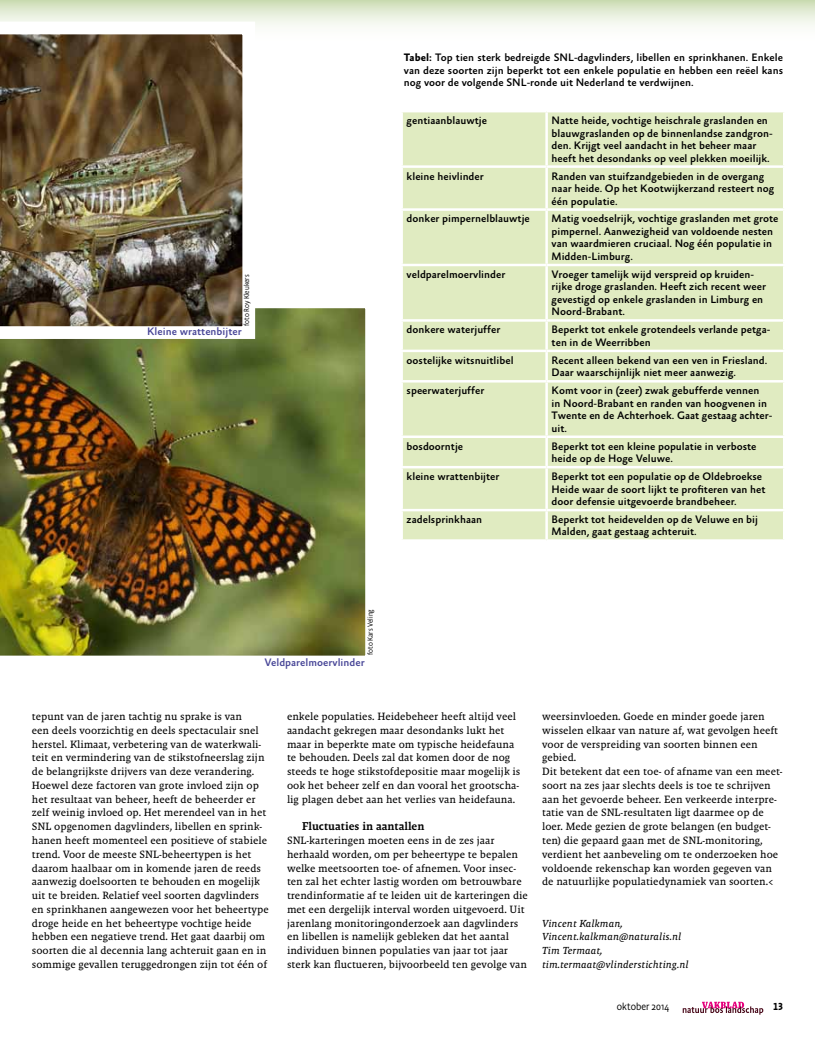
<style>
.page{position:relative;width:815px;height:1046px;background:#fff}
.page>*{position:absolute;margin:0;border:0;box-sizing:border-box;transform-origin:0 0}
.t1{font:11.5px "Malaga Med";color:#000}
.t2{font:500 11px/12.5px "Absara Sans";color:#000}
.t3{font:500 11px "Absara Sans";color:#484697}
.t4{font:10.75px/13.8px "Malaga Reg";color:#000}
.t5{font:italic 10.38px/13.8px "Malaga Reg";color:#000}
.t6{font:300 10.38px "Absara Sans Head";color:#000}
.t7{font:500 10.38px "Absara Sans TF Head";color:#000}
.t8{font:300 7.5px "Absara Sans LF Head";color:#000}
.s1{font-weight:700}
</style>
<div class="page">
<div style="left:403px;top:112px;width:380px;height:427px;background:#e0ebc1"></div>
<hr style="left:545px;top:112px;width:3px;height:53px;background:#fff">
<hr style="left:400px;top:165px;width:147px;height:3px;background:#fff">
<hr style="left:547px;top:165px;width:238px;height:3px;background:#fff">
<hr style="left:545px;top:168px;width:3px;height:40px;background:#fff">
<hr style="left:400px;top:208px;width:147px;height:3px;background:#fff">
<hr style="left:547px;top:208px;width:238px;height:3px;background:#fff">
<hr style="left:545px;top:211px;width:3px;height:53px;background:#fff">
<hr style="left:400px;top:264px;width:147px;height:2px;background:#fff">
<hr style="left:547px;top:264px;width:238px;height:2px;background:#fff">
<hr style="left:545px;top:266px;width:3px;height:53px;background:#fff">
<hr style="left:400px;top:319px;width:147px;height:2px;background:#fff">
<hr style="left:547px;top:319px;width:238px;height:2px;background:#fff">
<hr style="left:545px;top:321px;width:3px;height:28px;background:#fff">
<hr style="left:400px;top:349px;width:147px;height:3px;background:#fff">
<hr style="left:547px;top:349px;width:238px;height:3px;background:#fff">
<hr style="left:545px;top:352px;width:3px;height:28px;background:#fff">
<hr style="left:400px;top:380px;width:147px;height:2px;background:#fff">
<hr style="left:547px;top:380px;width:238px;height:2px;background:#fff">
<hr style="left:545px;top:382px;width:3px;height:53px;background:#fff">
<hr style="left:400px;top:435px;width:147px;height:3px;background:#fff">
<hr style="left:547px;top:435px;width:238px;height:3px;background:#fff">
<hr style="left:545px;top:438px;width:3px;height:28px;background:#fff">
<hr style="left:400px;top:466px;width:147px;height:2px;background:#fff">
<hr style="left:547px;top:466px;width:238px;height:2px;background:#fff">
<hr style="left:545px;top:468px;width:3px;height:41px;background:#fff">
<hr style="left:400px;top:509px;width:147px;height:2px;background:#fff">
<hr style="left:547px;top:509px;width:238px;height:2px;background:#fff">
<hr style="left:545px;top:511px;width:3px;height:28px;background:#fff">
<svg style="left:0;top:0;width:815px;height:26px;background:#e2ebd5"></svg>
<img style="left:0;top:308px;width:366px;height:348px">
<img style="left:0;top:22px;width:255px;height:317px">
<svg style="left:683px;top:1001px;width:80px;height:13px"></svg>
<p class="t8" style="left:242px;top:326px;width:53px;rotate:-90deg">foto Roy Kleukers</p>
<p class="t3" style="left:147px;top:326px;width:96px">Kleine wrattenbijter</p>
<p class="t8" style="left:366px;top:655px;width:47px;rotate:-90deg">foto Kars Veling</p>
<p class="t3" style="left:264px;top:656px;width:102px">Veldparelmoervlinder</p>
<p class="t2" style="left:404px;top:52px;width:381px;text-align:justify"><span class="s1">Tabel:</span> Top tien sterk bedreigde SNL-dagvlinders, libellen en sprinkhanen. Enkele van deze soorten zijn beperkt tot een enkele populatie en hebben een reëel kans nog voor de volgende SNL-ronde uit Nederland te verdwijnen.</p>
<p class="t2" style="left:407px;top:115px;width:82px">gentiaanblauwtje</p>
<p class="t2" style="left:552px;top:115px;width:223px">Natte heide, vochtige heischrale graslanden en blauwgraslanden op de binnenlandse zandgron&shy;den. Krijgt veel aandacht in het beheer maar heeft het desondanks op veel plekken moeilijk.</p>
<p class="t2" style="left:407px;top:170px;width:79px">kleine heivlinder</p>
<p class="t2" style="left:552px;top:170px;width:224px">Randen van stuifzandgebieden in de overgang naar heide. Op het Kootwijkerzand resteert nog één populatie.</p>
<p class="t2" style="left:407px;top:213px;width:125px">donker pimpernelblauwtje</p>
<p class="t2" style="left:552px;top:213px;width:228px">Matig voedselrijk, vochtige graslanden met grote pimpernel. Aanwezigheid van voldoende nesten van waardmieren cruciaal. Nog één populatie in Midden-Limburg.</p>
<p class="t2" style="left:407px;top:268px;width:100px">veldparelmoervlinder</p>
<p class="t2" style="left:552px;top:268px;width:216px">Vroeger tamelijk wijd verspreid op kruiden&shy;rijke droge graslanden. Heeft zich recent weer gevestigd op enkele graslanden in Limburg en Noord-Brabant.</p>
<p class="t2" style="left:407px;top:324px;width:95px">donkere waterjuffer</p>
<p class="t2" style="left:552px;top:324px;width:220px">Beperkt tot enkele grotendeels verlande petga&shy;ten in de Weerribben</p>
<p class="t2" style="left:407px;top:354px;width:108px">oostelijke witsnuitlibel</p>
<p class="t2" style="left:552px;top:354px;width:217px">Recent alleen bekend van een ven in Friesland.<br>Daar waarschijnlijk niet meer aanwezig.</p>
<p class="t2" style="left:407px;top:385px;width:79px">speerwaterjuffer</p>
<p class="t2" style="left:552px;top:385px;width:222px">Komt voor in (zeer) zwak gebufferde vennen<br>in Noord-Brabant en randen van hoogvenen in Twente en de Achterhoek. Gaat gestaag achter&shy;uit.</p>
<p class="t2" style="left:407px;top:440px;width:58px">bosdoorntje</p>
<p class="t2" style="left:552px;top:440px;width:206px">Beperkt tot een kleine populatie in verboste heide op de Hoge Veluwe.</p>
<p class="t2" style="left:407px;top:470px;width:94px">kleine wrattenbijter</p>
<p class="t2" style="left:552px;top:470px;width:215px">Beperkt tot een populatie op de Oldebroekse<br>Heide waar de soort lijkt te profiteren van het door defensie uitgevoerde brandbeheer.</p>
<p class="t2" style="left:407px;top:513px;width:77px">zadelsprinkhaan</p>
<p class="t2" style="left:552px;top:513px;width:208px">Beperkt tot heidevelden op de Veluwe en bij<br>Malden, gaat gestaag achteruit.</p>
<p class="t4" style="left:32px;top:709px;width:238px">tepunt van de jaren tachtig nu sprake is van<br>een deels voorzichtig en deels spectaculair snel herstel. Klimaat, verbetering van de waterkwali&shy;teit en vermindering van de stikstofneerslag zijn de belangrijkste drijvers van deze verandering.<br>Hoewel deze factoren van grote invloed zijn op het resultaat van beheer, heeft de beheerder er zelf weinig invloed op. Het merendeel van in het SNL opgenomen dagvlinders, libellen en sprink&shy;hanen heeft momenteel een positieve of stabiele trend. Voor de meeste SNL-beheertypen is het daarom haalbaar om in komende jaren de reeds aanwezig doelsoorten te behouden en mogelijk uit te breiden. Relatief veel soorten dagvlinders en sprinkhanen aangewezen voor het beheertype droge heide en het beheertype vochtige heide hebben een negatieve trend. Het gaat daarbij om soorten die al decennia lang achteruit gaan en in sommige gevallen teruggedrongen zijn tot één of</p>
<p class="t4" style="left:287px;top:709px;width:235px">enkele populaties. Heidebeheer heeft altijd veel aandacht gekregen maar desondanks lukt het maar in beperkte mate om typische heidefauna te behouden. Deels zal dat komen door de nog steeds te hoge stikstofdepositie maar mogelijk is ook het beheer zelf en dan vooral het grootscha&shy;lig plagen debet aan het verlies van heidefauna.</p>
<p class="t1" style="left:302px;top:819px;width:124px">Fluctuaties in aantallen</p>
<p class="t4" style="left:287px;top:833px;width:242px">SNL-karteringen moeten eens in de zes jaar herhaald worden, om per beheertype te bepalen welke meetsoorten toe- of afnemen. Voor insec&shy;ten zal het echter lastig worden om betrouwbare trendinformatie af te leiden uit de karteringen die met een dergelijk interval worden uitgevoerd. Uit jarenlang monitoringonderzoek aan dagvlinders en libellen is namelijk gebleken dat het aantal individuen binnen populaties van jaar tot jaar sterk kan fluctueren, bijvoorbeeld ten gevolge van</p>
<p class="t4" style="left:542px;top:709px;width:242px">weersinvloeden. Goede en minder goede jaren wisselen elkaar van nature af, wat gevolgen heeft voor de verspreiding van soorten binnen een gebied.<br>Dit betekent dat een toe- of afname van een meet&shy;soort na zes jaar slechts deels is toe te schrijven aan het gevoerde beheer. Een verkeerde interpre&shy;tatie van de SNL-resultaten ligt daarmee op de loer. Mede gezien de grote belangen (en budget&shy;ten) die gepaard gaan met de SNL-monitoring, verdient het aanbeveling om te onderzoeken hoe voldoende rekenschap kan worden gegeven van de natuurlijke populatiedynamiek van soorten.&lt;</p>
<p class="t5" style="left:542px;top:915px;width:148px">Vincent Kalkman,<br>Vincent.kalkman@naturalis.nl<br>Tim Termaat, tim.termaat@vlinderstichting.nl</p>
<p class="t6" style="left:617px;top:999px;width:54px">oktober 2014</p>
<p class="t7" style="left:773px;top:999px;width:11px">13</p>
</div>
